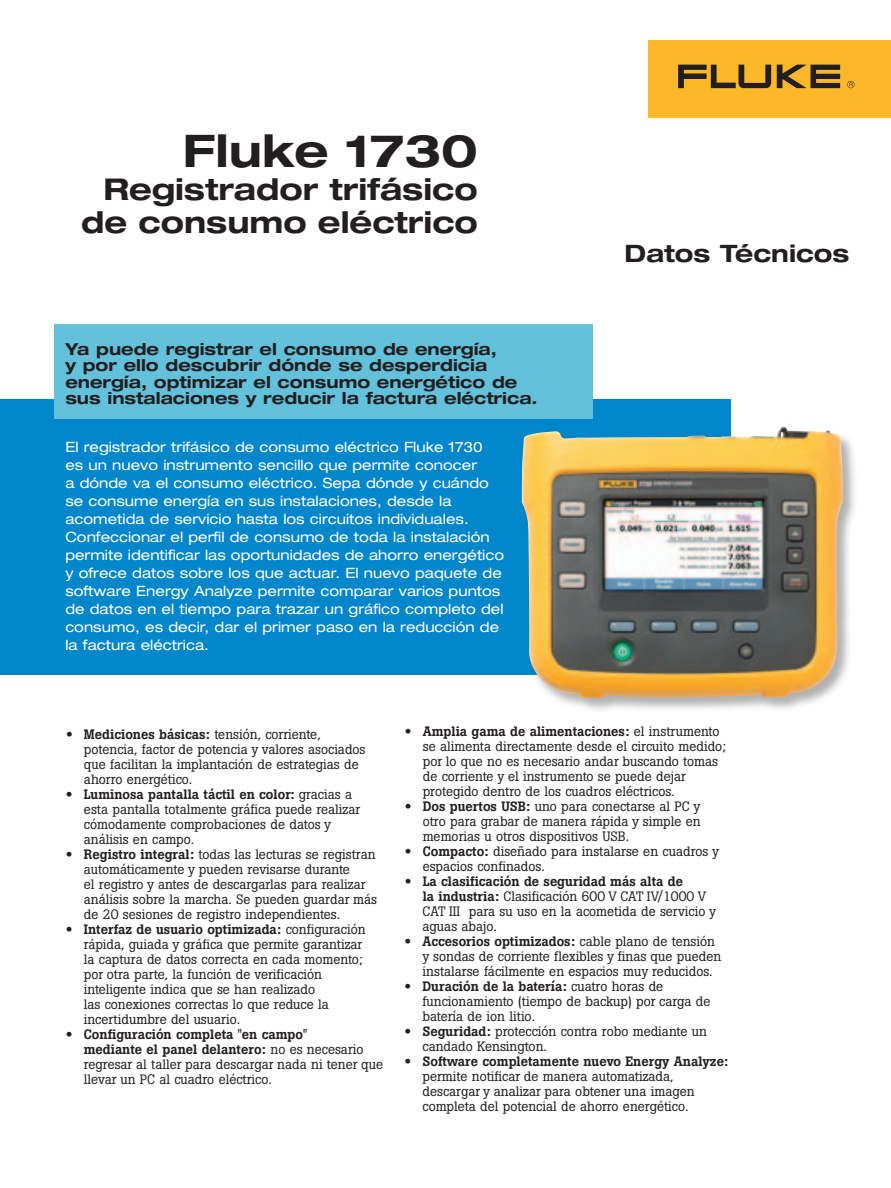
<style>
.page{position:relative;width:891px;height:1188px;background:#fff}
.page>*{position:absolute;margin:0;border:0;box-sizing:border-box;transform-origin:0 0}
.t1{font:700 expanded 45px "Helvetica Neue LT Std";color:#231f20}
.t2{font:700 expanded 30px/33px "Helvetica Neue LT Std";color:#231f20;text-align:right}
.t3{font:700 expanded 24px "Helvetica Neue LT Std";color:#231f20}
.t4{font:700 expanded 16.5px/16.5px "Helvetica Neue LT Std";color:#231f20}
.t5{font:expanded 14.25px/18px "Helvetica Neue LT Std";color:#fff}
.t6{font:13.5px/15px "Boton Pro";color:#231f20}
.s1{font-family:"Helvetica Neue LT Std";font-weight:700;font-stretch:expanded}
.s2{font-weight:500}
</style>
<div class="page">
<div style="left:0;top:400px;width:730px;height:275px;background:#0086cb"></div>
<div style="left:648px;top:40px;width:243px;height:78px;background:#fcb828"></div>
<svg style="left:777px;top:65px;width:63px;height:23px"></svg>
<svg style="left:678px;top:65px;width:93px;height:23px"></svg>
<svg style="left:847px;top:81px;width:8px;height:7px"></svg>
<div style="left:54px;top:324px;width:538px;height:94px;background:#63c1db"></div>
<div style="left:520px;top:425px;width:338px;height:287px;background:#231f20;opacity:.35"></div>
<img style="left:522px;top:427px;width:321px;height:271px">
<h1 class="t1" style="left:183px;top:123px;width:297px">Fluke 1730</h1>
<h2 class="t2" style="left:81px;top:172px;width:398px">Registrador trifásico de consumo eléctrico</h2>
<p class="t4" style="left:65px;top:340px;width:474px">Ya puede registrar el consumo de energía,<br>y por ello descubrir dónde se desperdicia energía, optimizar el consumo energético de sus instalaciones y reducir la factura eléctrica.</p>
<p class="t5" style="left:65px;top:438px;width:440px">El registrador trifásico de consumo eléctrico Fluke 1730 es un nuevo instrumento sencillo que permite conocer<br>a dónde va el consumo eléctrico. Sepa dónde y cuándo se consume energía en sus instalaciones, desde la acometida de servicio hasta los circuitos individuales.<br>Confeccionar el perfil de consumo de toda la instalación permite identificar las oportunidades de ahorro energético y ofrece datos sobre los que actuar. El nuevo paquete de software Energy Analyze permite comparar varios puntos de datos en el tiempo para trazar un gráfico completo del consumo, es decir, dar el primer paso en la reducción de la factura eléctrica.</p>
<h3 class="t3" style="left:625px;top:238px;width:226px">Datos Técnicos</h3>
<p class="t6" style="left:84px;top:727px;width:283px;text-indent:-18px"><span class="s1">•</span> <span class="s2">Mediciones básicas:</span> tensión, corriente, potencia, factor de potencia y valores asociados que facilitan la implantación de estrategias de ahorro energético.</p>
<p class="t6" style="left:84px;top:787px;width:278px;text-indent:-18px"><span class="s1">•</span> <span class="s2">Luminosa pantalla táctil en color:</span> gracias a esta pantalla totalmente gráfica puede realizar cómodamente comprobaciones de datos y análisis en campo.</p>
<p class="t6" style="left:84px;top:847px;width:295px;text-indent:-18px"><span class="s1">•</span> <span class="s2">Registro integral:</span> todas las lecturas se registran automáticamente y pueden revisarse durante<br>el registro y antes de descargarlas para realizar análisis sobre la marcha. Se pueden guardar más de 20 sesiones de registro independientes.</p>
<p class="t6" style="left:84px;top:922px;width:283px;text-indent:-18px"><span class="s1">•</span> <span class="s2">Interfaz de usuario optimizada:</span> configuración rápida, guiada y gráfica que permite garantizar la captura de datos correcta en cada momento; por otra parte, la función de verificación inteligente indica que se han realizado<br>las conexiones correctas lo que reduce la incertidumbre del usuario.</p>
<p class="t6" style="left:84px;top:1027px;width:301px;text-indent:-18px"><span class="s1">•</span> <span class="s2">Configuración completa "en campo"<br>mediante el panel delantero:</span> no es necesario regresar al taller para descargar nada ni tener que llevar un PC al cuadro eléctrico.</p>
<p class="t6" style="left:423px;top:724px;width:305px;text-indent:-18px"><span class="s1">•</span> <span class="s2">Amplia gama de alimentaciones:</span> el instrumento se alimenta directamente desde el circuito medido; por lo que no es necesario andar buscando tomas de corriente y el instrumento se puede dejar protegido dentro de los cuadros eléctricos.</p>
<p class="t6" style="left:423px;top:799px;width:279px;text-align:justify;text-indent:-18px"><span class="s1">•</span> <span class="s2">Dos puertos USB:</span> uno para conectarse al PC y otro para grabar de manera rápida y simple en memorias u otros dispositivos USB.</p>
<p class="t6" style="left:423px;top:844px;width:298px;text-indent:-18px"><span class="s1">•</span> <span class="s2">Compacto:</span> diseñado para instalarse en cuadros y espacios confinados.</p>
<p class="t6" style="left:423px;top:874px;width:295px;text-indent:-18px"><span class="s1">•</span> <span class="s2">La clasificación de seguridad más alta de<br>la industria:</span> Clasificación 600 V CAT IV/1000 V CAT III para su uso en la acometida de servicio y aguas abajo.</p>
<p class="t6" style="left:423px;top:934px;width:300px;text-indent:-18px"><span class="s1">•</span> <span class="s2">Accesorios optimizados:</span> cable plano de tensión y sondas de corriente flexibles y finas que pueden instalarse fácilmente en espacios muy reducidos.</p>
<p class="t6" style="left:423px;top:979px;width:289px;text-indent:-18px"><span class="s1">•</span> <span class="s2">Duración de la batería:</span> cuatro horas de funcionamiento (tiempo de backup) por carga de batería de ion litio.</p>
<p class="t6" style="left:423px;top:1024px;width:286px;text-indent:-18px"><span class="s1">•</span> <span class="s2">Seguridad:</span> protección contra robo mediante un candado Kensington.</p>
<p class="t6" style="left:423px;top:1054px;width:307px;text-indent:-18px"><span class="s1">•</span> <span class="s2">Software completamente nuevo Energy Analyze: </span>permite notificar de manera automatizada, descargar y analizar para obtener una imagen completa del potencial de ahorro energético.</p>
</div>
